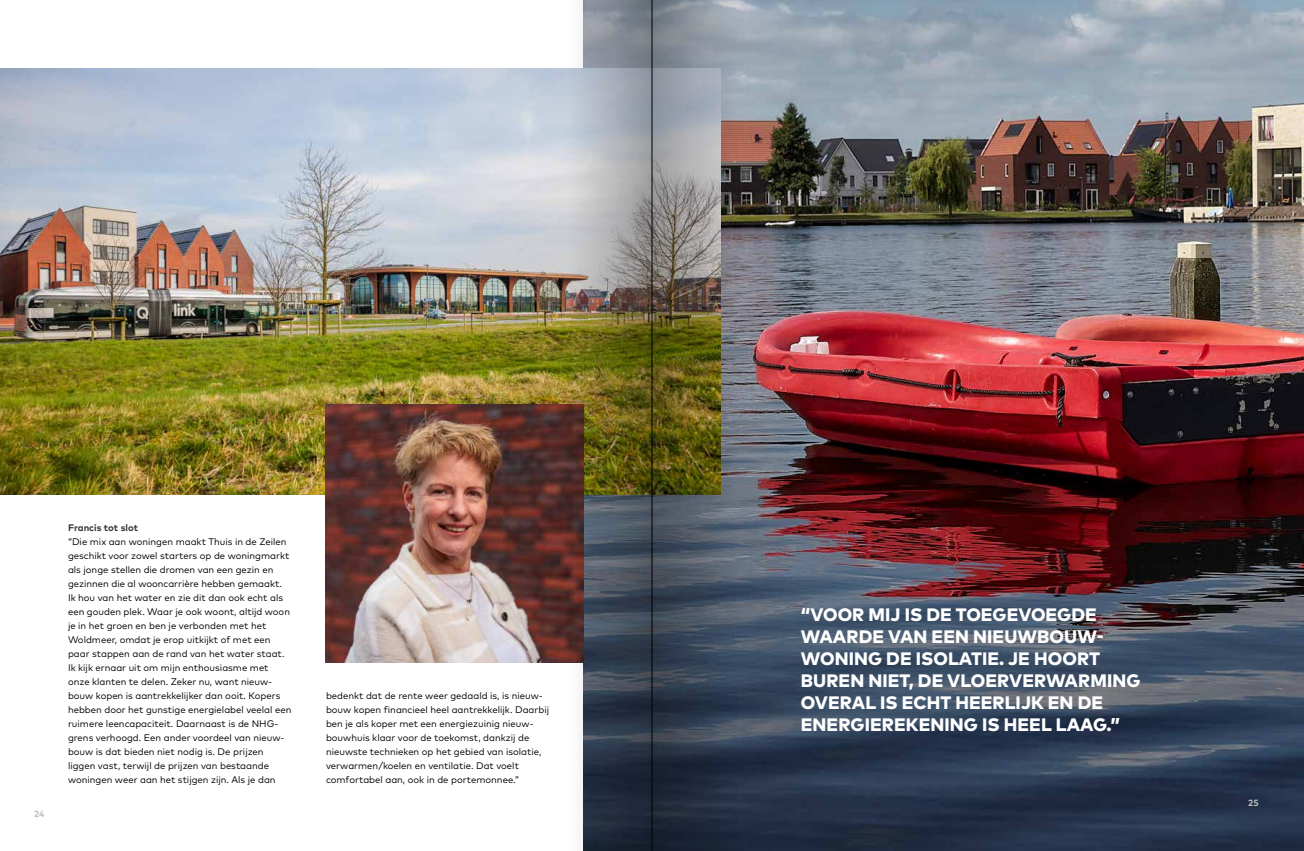
<style>
.page{position:relative;width:1304px;height:851px;background:#fff}
.page>*{position:absolute;margin:0;border:0;box-sizing:border-box;transform-origin:0 0}
.t1{font:800 18px/22px "Mark Pro";letter-spacing:.005em;color:#fff}
.t2{font:9.5px/14px "Mark Pro";color:#000}
.t3{font:700 9.5px "Mark Pro";color:#30383b}
.t4{font:700 9px "Mark Pro";color:#bdc1c4}
</style>
<div class="page">
<img style="left:737px;top:0;width:567px;height:850px">
<img style="left:0;top:68px;width:567px;height:427px">
<img style="left:326px;top:404px;width:241px;height:258px">
<img style="left:567px;top:0;width:170px;height:850px">
<hr style="left:652px;top:0;width:1px;height:850px;background:#000">
<p class="t4" style="left:34px;top:806px;width:12px">24</p>
<p class="t3" style="left:68px;top:520px;width:72px">Francis tot slot</p>
<p class="t2" style="left:68px;top:533px;width:225px">“Die mix aan woningen maakt Thuis in de Zeilen geschikt voor zowel starters op de woningmarkt als jonge stellen die dromen van een gezin en gezinnen die al wooncarrière hebben gemaakt.<br>Ik hou van het water en zie dit dan ook echt als een gouden plek. Waar je ook woont, altijd woon je in het groen en ben je verbonden met het Woldmeer, omdat je erop uitkijkt of met een paar stappen aan de rand van het water staat.<br>Ik kijk ernaar uit om mijn enthousiasme met onze klanten te delen. Zeker nu, want nieuw&shy;bouw kopen is aantrekkelijker dan ooit. Kopers hebben door het gunstige energielabel veelal een ruimere leencapaciteit. Daarnaast is de NHG&shy;grens verhoogd. Een ander voordeel van nieuw&shy;bouw is dat bieden niet nodig is. De prijzen liggen vast, terwijl de prijzen van bestaande woningen weer aan het stijgen zijn. Als je dan</p>
<p class="t2" style="left:326px;top:687px;width:225px">bedenkt dat de rente weer gedaald is, is nieuw&shy;bouw kopen financieel heel aantrekkelijk. Daarbij ben je als koper met een energiezuinig nieuw&shy;bouwhuis klaar voor de toekomst, dankzij de nieuwste technieken op het gebied van isolatie, verwarmen/koelen en ventilatie. Dat voelt comfortabel aan, ook in de portemonnee.”</p>
<h1 class="t1" style="left:801px;top:602px;width:341px">“VOOR MIJ IS DE TOEGEVOEGDE<br>WAARDE VAN EEN NIEUWBOUW-<br>WONING DE ISOLATIE. JE HOORT<br>BUREN NIET, DE VLOERVERWARMING<br>OVERAL IS ECHT HEERLIJK EN DE<br>ENERGIEREKENING IS HEEL LAAG.”</h1>
<p class="t4" style="left:1248px;top:795px;width:12px">25</p>
</div>
